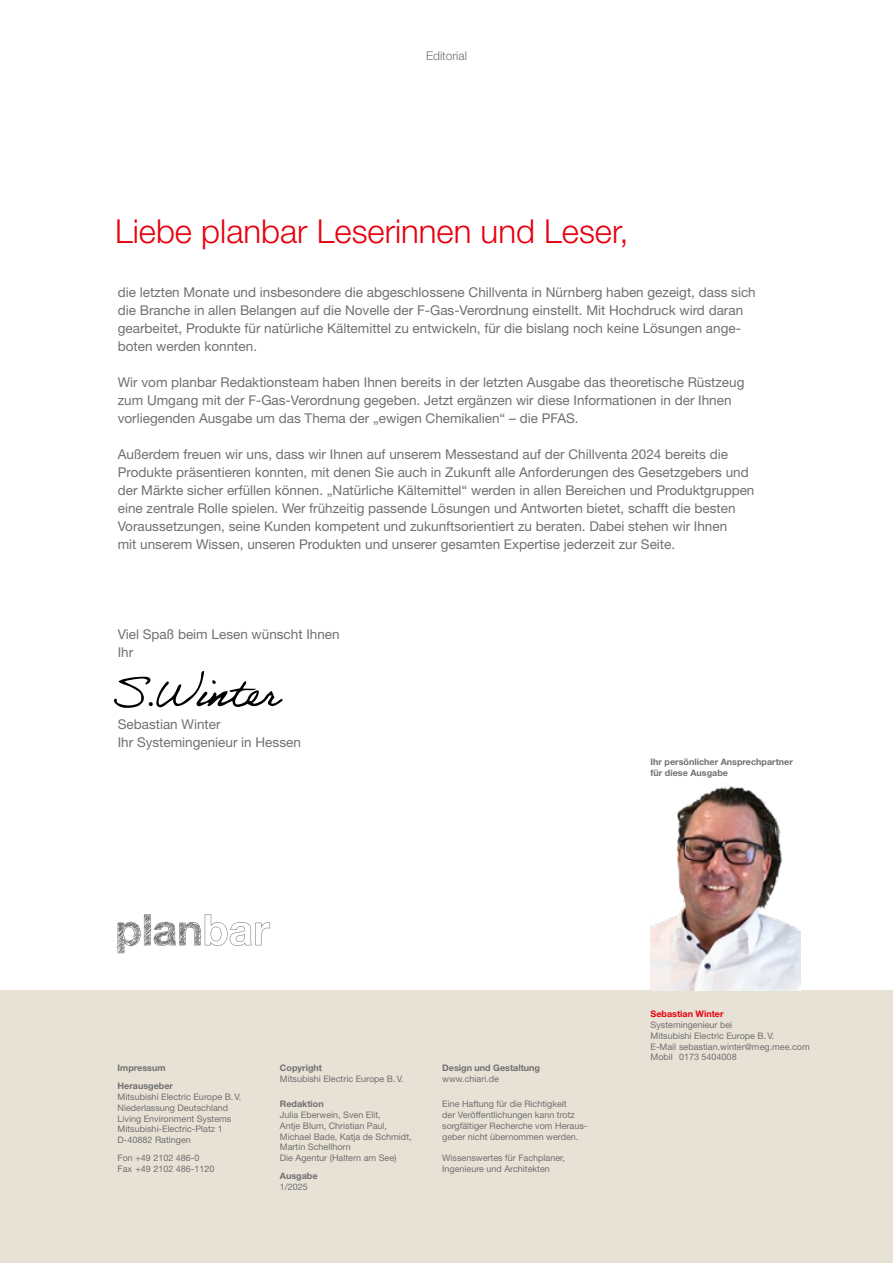
<style>
.page{position:relative;width:893px;height:1263px;background:#fff}
.page>*{position:absolute;margin:0;border:0;box-sizing:border-box;transform-origin:0 0}
.t1{font:300 33px "Helvetica Neue LT Pro";color:#e7000e}
.t2{font:13.5px/18px "Helvetica Neue LT Pro";color:#6f7070}
.t3{font:300 12px "Helvetica Neue LT Pro";color:#6f7070}
.t4{font:9px/10.8px "Helvetica Neue LT Pro";color:#6f7070}
.t5{font:700 9px/10.8px "Helvetica Neue LT Pro";color:#6f7070}
.t6{font:700 9px "Helvetica Neue LT Pro";color:#e7000e}
</style>
<div class="page">
<div style="left:0;top:990px;width:893px;height:273px;background:#e8e1d6"></div>
<img style="left:651px;top:786px;width:149px;height:204px">
<svg style="left:114px;top:671px;width:169px;height:37px"></svg>
<svg style="left:116px;top:914px;width:154px;height:40px"></svg>
<p class="t3" style="left:426px;top:49px;width:42px">Editorial</p>
<h1 class="t1" style="left:115px;top:211px;width:515px">Liebe planbar Leserinnen und Leser,</h1>
<p class="t2" style="left:118px;top:283px;width:639px">die letzten Monate und insbesondere die abgeschlossene Chillventa in Nürnberg haben gezeigt, dass sich die Branche in allen Belangen auf die Novelle der F-Gas-Verordnung einstellt. Mit Hochdruck wird daran gearbeitet, Produkte für natürliche Kältemittel zu entwickeln, für die bislang noch keine Lösungen ange&shy;boten werden konnten.</p>
<p class="t2" style="left:118px;top:373px;width:628px">Wir vom planbar Redaktionsteam haben Ihnen bereits in der letzten Ausgabe das theoretische Rüstzeug zum Umgang mit der F-Gas-Verordnung gegeben. Jetzt ergänzen wir diese Informationen in der Ihnen vorliegenden Ausgabe um das Thema der „ewigen Chemikalien“ – die PFAS.</p>
<p class="t2" style="left:118px;top:445px;width:638px">Außerdem freuen wir uns, dass wir Ihnen auf unserem Messestand auf der Chillventa 2024 bereits die Produkte präsentieren konnten, mit denen Sie auch in Zukunft alle Anforderungen des Gesetzgebers und der Märkte sicher erfüllen können. „Natürliche Kältemittel“ werden in allen Bereichen und Produktgruppen eine zentrale Rolle spielen. Wer frühzeitig passende Lösungen und Antworten bietet, schafft die besten Voraussetzungen, seine Kunden kompetent und zukunftsorientiert zu beraten. Dabei stehen wir Ihnen<br>mit unserem Wissen, unseren Produkten und unserer gesamten Expertise jederzeit zur Seite.</p>
<p class="t2" style="left:118px;top:625px;width:223px">Viel Spaß beim Lesen wünscht Ihnen<br>Ihr</p>
<p class="t2" style="left:118px;top:715px;width:185px">Sebastian Winter<br>Ihr Systemingenieur in Hessen</p>
<p class="t5" style="left:651px;top:756px;width:144px">Ihr persönlicher Ansprechpartner für diese Ausgabe</p>
<p class="t5" style="left:118px;top:1059px;width:57px;line-height:18px">Impressum<br>Herausgeber</p>
<p class="t4" style="left:118px;top:1091px;width:125px">Mitsubishi Electric Europe B.V.<br>Niederlassung Deutschland<br>Living Environment Systems<br>Mitsubishi-Electric-Platz 1<br>D-40882 Ratingen</p>
<p class="t4" style="left:118px;top:1152px;width:98px">Fon +49 2102 486-0<br>Fax +49 2102 486-1120</p>
<p class="t5" style="left:280px;top:1062px;width:44px">Copyright</p>
<p class="t4" style="left:280px;top:1073px;width:125px">Mitsubishi Electric Europe B.V.</p>
<p class="t5" style="left:280px;top:1098px;width:45px">Redaktion</p>
<p class="t4" style="left:280px;top:1109px;width:133px">Julia Eberwein, Sven Elit,<br>Antje Blum, Christian Paul,<br>Michael Bade, Katja de Schmidt,<br>Martin Schellhorn<br>Die Agentur (Haltern am See)</p>
<p class="t5" style="left:280px;top:1170px;width:39px">Ausgabe</p>
<p class="t4" style="left:280px;top:1181px;width:30px">1/2025</p>
<p class="t5" style="left:442px;top:1062px;width:99px">Design und Gestaltung</p>
<p class="t4" style="left:442px;top:1073px;width:58px">www.chiari.de</p>
<p class="t4" style="left:442px;top:1098px;width:147px">Eine Haftung für die Richtigkeit<br>der Veröffentlichungen kann trotz sorgfältiger Recherche vom Heraus&shy;geber nicht übernommen werden.</p>
<p class="t4" style="left:442px;top:1152px;width:124px">Wissenswertes für Fachplaner,<br>Ingenieure und Architekten</p>
<p class="t6" style="left:651px;top:1008px;width:74px">Sebastian Winter</p>
<p class="t4" style="left:651px;top:1019px;width:161px">Systemingenieur bei<br>Mitsubishi Electric Europe B.V.<br>E-Mail sebastian.winter@meg.mee.com<br>Mobil 0173 5404008</p>
</div>
